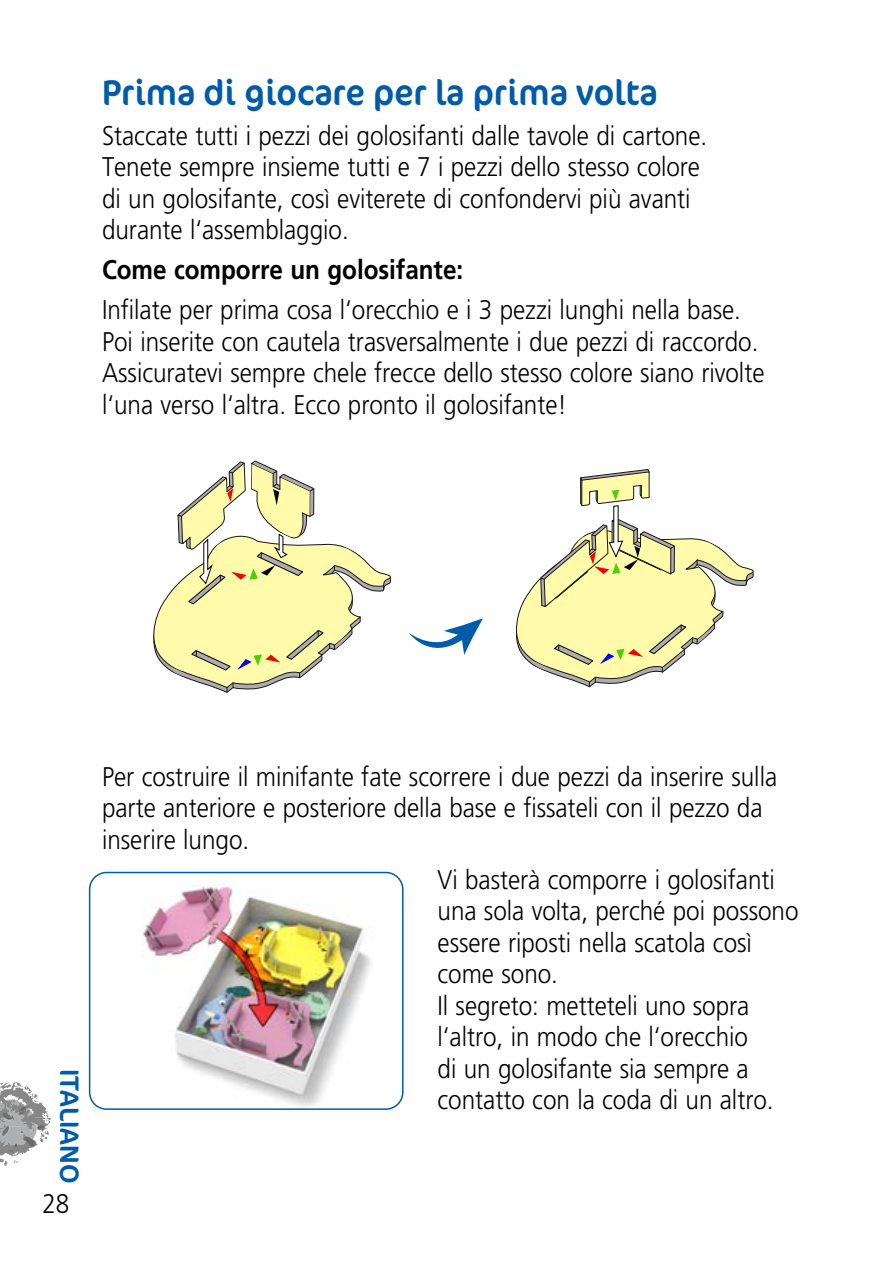
<style>
.page{position:relative;width:893px;height:1263px;background:#fff}
.page>*{position:absolute;margin:0;border:0;box-sizing:border-box;transform-origin:0 0}
.t1{font:36px "Cocon";color:#005ba9;scale:.95 1}
.t2{font:300 27px/31.5px "Frutiger LT";color:#000;scale:.9 1}
.t3{font:700 27px "Frutiger LT";color:#000;scale:.9 1}
.t4{font:27px "Cocon";color:#005ba9}
</style>
<div class="page">
<svg style="left:0;top:1082px;width:51px;height:84px"></svg>
<img style="left:0;top:1151px;width:24px;height:6px">
<img style="left:9px;top:1144px;width:40px;height:7px">
<img style="left:0;top:1127px;width:49px;height:17px">
<img style="left:0;top:1115px;width:44px;height:12px">
<img style="left:1px;top:1109px;width:32px;height:6px">
<svg style="left:153px;top:460px;width:238px;height:233px"></svg>
<svg style="left:516px;top:469px;width:238px;height:218px"></svg>
<svg style="left:409px;top:618px;width:74px;height:37px"></svg>
<img style="left:143px;top:881px;width:228px;height:226px">
<div style="left:89px;top:872px;width:315px;height:238px;border:2px solid #005ba9;border-radius:17px"></div>
<h1 class="t1" style="left:102px;top:71px;width:586px">Prima di giocare per la prima volta</h1>
<p class="t2" style="left:102px;top:120px;width:674px">Staccate tutti i pezzi dei golosifanti dalle tavole di cartone.<br>Tenete sempre insieme tutti e 7 i pezzi dello stesso colore di un golosifante, così eviterete di confondervi più avanti durante l‘assemblaggio.</p>
<p class="t3" style="left:102px;top:254px;width:403px">Come comporre un golosifante:</p>
<p class="t2" style="left:102px;top:294px;width:738px">Infilate per prima cosa l‘orecchio e i 3 pezzi lunghi nella base.<br>Poi inserite con cautela trasversalmente i due pezzi di raccordo.<br>Assicuratevi sempre chele frecce dello stesso colore siano rivolte l‘una verso l‘altra. Ecco pronto il golosifante!</p>
<p class="t4" style="left:85px;top:1069px;width:115px;rotate:90deg">ITALIANO</p>
<p class="t2" style="left:43px;top:1188px;width:31px">28</p>
<p class="t2" style="left:102px;top:761px;width:752px">Per costruire il minifante fate scorrere i due pezzi da inserire sulla parte anteriore e posteriore della base e fissateli con il pezzo da inserire lungo.</p>
<p class="t2" style="left:438px;top:864px;width:403px">Vi basterà comporre i golosifanti una sola volta, perché poi possono essere riposti nella scatola così come sono.<br>Il segreto: metteteli uno sopra l‘altro, in modo che l‘orecchio<br>di un golosifante sia sempre a contatto con la coda di un altro.</p>
</div>
